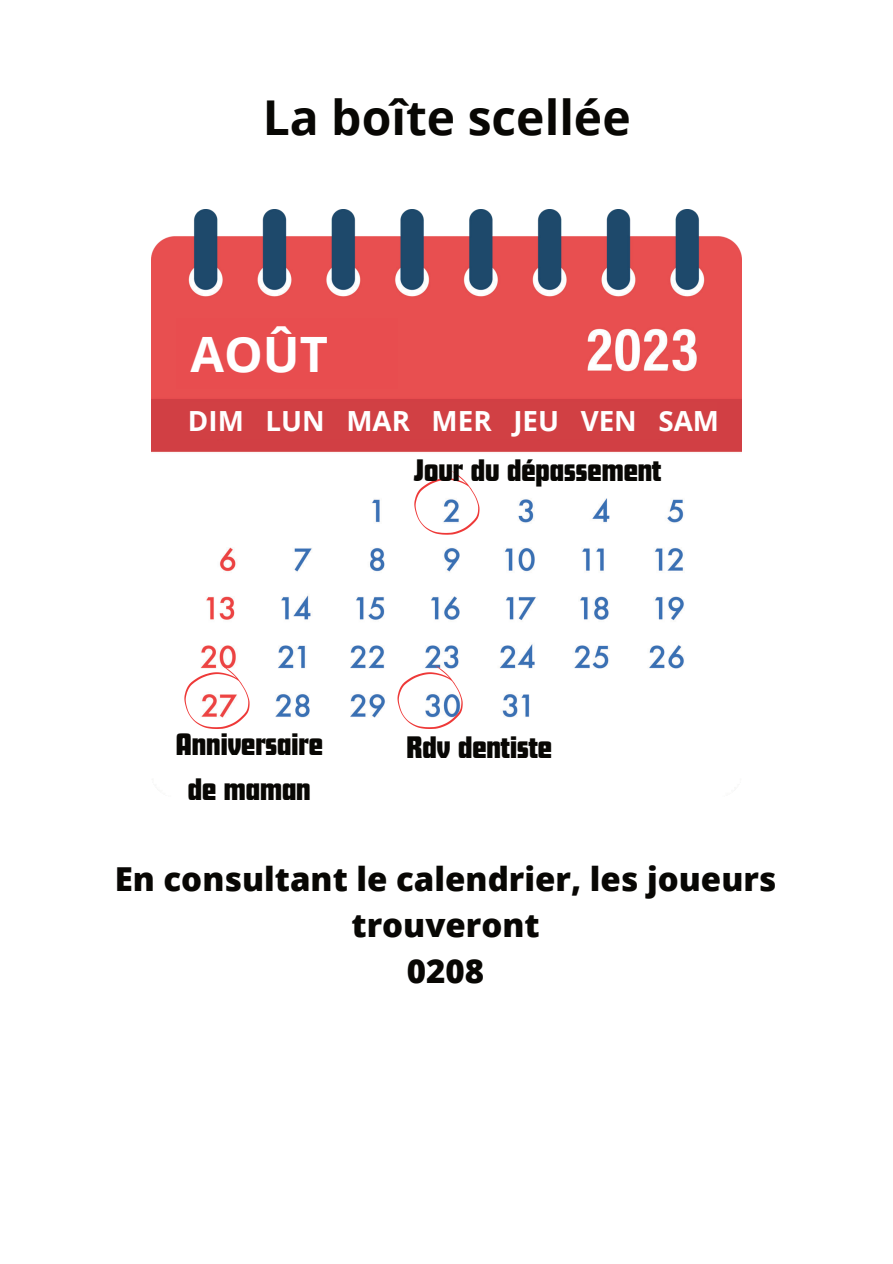
<style>
.page{position:relative;width:893px;height:1264px;background:#fff}
.page>*{position:absolute;margin:0;border:0;box-sizing:border-box;transform-origin:0 0}
.t1{font:700 48.75px "Open Sans";color:#fff}
.t2{font:700 48px "Open Sans";color:#080704}
.t3{font:800 33px/46.2px "Open Sans";color:#080704;text-align:center}
.t4{font:32.25px/44.2px "Futura Com Display";color:#080704;text-align:center}
.t5{font:700 27.75px "Open Sans";color:#fff}
</style>
<div class="page">
<img style="left:152px;top:210px;width:589px;height:508px">
<svg style="left:414px;top:470px;width:65px;height:64px"></svg>
<svg style="left:397px;top:665px;width:65px;height:64px"></svg>
<svg style="left:184px;top:665px;width:65px;height:64px"></svg>
<div style="left:176px;top:318px;width:221px;height:70px;background:#e84d4f"></div>
<div style="left:190px;top:402px;width:526px;height:36px;background:#d14044"></div>
<h2 class="t2" style="left:263px;top:84px;width:369px">La boîte scellée</h2>
<h1 class="t1" style="left:190px;top:320px;width:139px">AOÛT</h1>
<p class="t5" style="left:188px;top:401px;width:532px">DIM LUN MAR MER JEU VEN SAM</p>
<p class="t4" style="left:414px;top:447px;width:248px">Jour du dépassement</p>
<p class="t4" style="left:176px;top:722px;width:149px">Anniversaire de maman</p>
<p class="t4" style="left:406px;top:725px;width:147px">Rdv dentiste</p>
<p class="t3" style="left:115px;top:853px;width:663px">En consultant le calendrier, les joueurs trouveront<br>0208</p>
</div>
